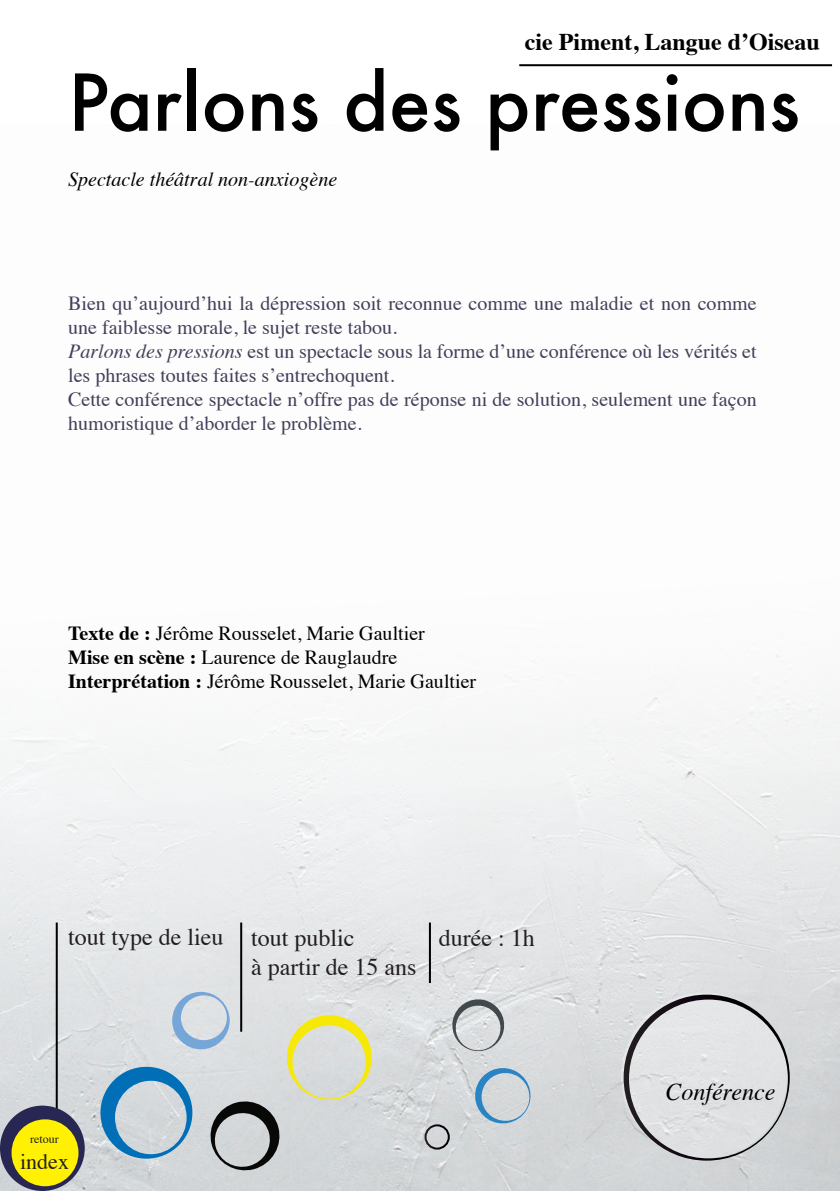
<style>
.page{position:relative;width:840px;height:1191px;background:#fff}
.page>*{position:absolute;margin:0;border:0;box-sizing:border-box;transform-origin:0 0}
.t1{font:500 76px "Futura";color:#000001}
.t2{font:24px "Times";color:#231f20}
.t3{font:700 24px "Times";color:#000001}
.t4{font:italic 24px "Times";color:#000001}
.t5{font:22px "Times";color:#231f20}
.t6{font:20px/24px "Times";color:#41405a}
.t7{font:20px/24px "Times";color:#000001}
.t8{font:italic 20px "Times";color:#000001}
.t9{font:12px "Times";color:#231f20}
.s1{font-style:italic}
.s2{font-weight:700}
</style>
<div class="page">
<img style="left:0;top:655px;width:839px;height:536px">
<svg style="left:449px;top:997px;width:57px;height:56px;background:#c2c5c7"></svg>
<svg style="left:471px;top:1064px;width:63px;height:63px;background:#bacbd6"></svg>
<div style="left:424px;top:1124px;width:25px;height:25px;border:2px solid #fff;border-radius:50%"></div>
<svg style="left:100px;top:991px;width:275px;height:183px;background:#c6cece"></svg>
<svg style="left:623px;top:994px;width:166px;height:166px;background:#d1d2d3"></svg>
<hr style="left:56px;top:922px;width:2px;height:231px;background:#000001">
<hr style="left:240px;top:922px;width:2px;height:109px;background:#000001">
<hr style="left:428px;top:922px;width:2px;height:61px;background:#000001">
<hr style="left:519px;top:64px;width:312px;height:2px;background:#000001">
<svg style="left:0;top:1105px;width:85px;height:86px;background:#767790"></svg>
<div style="left:11px;top:1118px;width:68px;height:69px;background:#fff101;border-radius:50%"></div>
<div style="left:10px;top:1117px;width:70px;height:71px;border:2px solid #282653;border-radius:50%"></div>
<p class="t3" style="left:524px;top:19px;width:296px">cie Piment, Langue d’Oiseau</p>
<h1 class="t1" style="left:68px;top:50px;width:732px">Parlons des pressions</h1>
<p class="t8" style="left:68px;top:162px;width:270px">Spectacle théâtral non-anxiogène</p>
<p class="t6" style="left:68px;top:289px;width:689px">Bien qu’aujourd’hui la dépression soit reconnue comme une maladie et non comme une faiblesse morale, le sujet reste tabou.<br><span class="s1">Parlons des pressions</span> est un spectacle sous la forme d’une conférence où les vérités et les phrases toutes faites s’entrechoquent.<br>Cette conférence spectacle n’offre pas de réponse ni de solution, seulement une façon humoristique d’aborder le problème.</p>
<p class="t7" style="left:68px;top:619px;width:409px"><span class="s2">Texte de :</span> Jérôme Rousselet, Marie Gaultier<br><span class="s2">Mise en scène :</span> Laurence de Rauglaudre<br><span class="s2">Interprétation :</span> Jérôme Rousselet, Marie Gaultier</p>
<p class="t2" style="left:68px;top:914px;width:157px">tout type de lieu</p>
<p class="t2" style="left:251px;top:916px;width:105px">tout public</p>
<p class="t2" style="left:438px;top:915px;width:97px">durée : 1h</p>
<p class="t2" style="left:251px;top:944px;width:167px">à partir de 15 ans</p>
<p class="t9" style="left:30px;top:1127px;width:30px">retour</p>
<p class="t5" style="left:20px;top:1141px;width:50px">index</p>
<p class="t4" style="left:665px;top:1071px;width:111px">Conférence</p>
</div>
